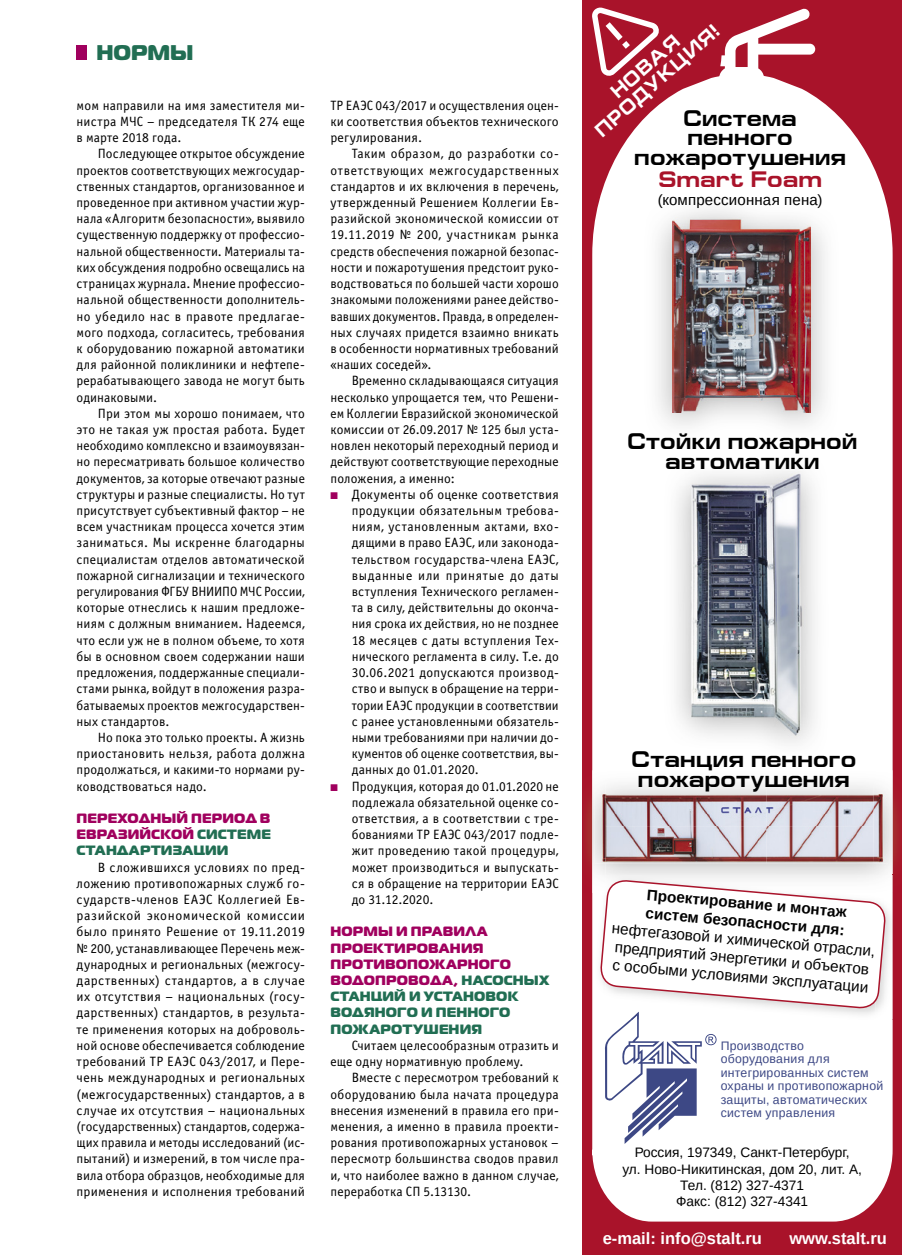
<style>
.page{position:relative;width:902px;height:1255px;background:#fff}
.page>*{position:absolute;margin:0;border:0;box-sizing:border-box;transform-origin:0 0}
.t1{font:700 22.5px/19.5px "Europe Ext";letter-spacing:.01em;color:#000;text-align:center;scale:.9 1}
.t2{font:700 22.5px "Europe Ext";color:#a9132a;scale:.9 1}
.t3{font:21.3px "Magistral Black C";letter-spacing:-.005em;color:#216e53}
.t4{font:700 19.5px/18.6px "Europe Ext";color:#fff;text-align:center;scale:.9 1}
.t5{font:700 16.5px "Arimo";color:#fff}
.t6{font:15.3px/18.3px "Arimo";color:#000}
.t7{font:700 15.3px/18.3px "Arimo";color:#000}
.t8{font:15px "Arimo";letter-spacing:.01em;color:#000}
.t9{font:13.65px/16.4px "Arimo";color:#000;text-align:center}
.t10{font:13.5px/16.2px "Officina Sans C";letter-spacing:.01em;color:#000;text-align:justify}
.t11{font:13.5px/16.2px "Magistral Black C";letter-spacing:.01em;color:#a0005e;text-align:justify}
.t12{font:12.3px/13.5px "Arimo";letter-spacing:.02em;color:#3d4885}
.s1{color:#216e53}
.s2{color:#a0005e}
</style>
<div class="page">
<div style="left:77px;top:45px;width:10px;height:15px;background:#a0005e"></div>
<div style="left:583px;top:0;width:318px;height:1254px;background:#a9132a"></div>
<svg style="left:592px;top:76px;width:300px;height:1145px;fill:#fff"></svg>
<div style="left:605px;top:86px;width:277px;height:1129px;background:#fff"></div>
<img style="left:662px;top:452px;width:166px;height:311px">
<img style="left:677px;top:466px;width:130px;height:272px">
<img style="left:644px;top:194px;width:194px;height:249px">
<img style="left:672px;top:217px;width:138px;height:195px">
<img style="left:584px;top:770px;width:316px;height:104px">
<img style="left:592px;top:770px;width:300px;height:123px">
<img style="left:605px;top:770px;width:270px;height:104px">
<img style="left:594px;top:788px;width:293px;height:75px">
<svg style="left:719px;top:8px;width:96px;height:69px"></svg>
<svg style="left:592px;top:7px;width:67px;height:70px"></svg>
<img style="left:595px;top:874px;width:298px;height:145px">
<svg style="left:599px;top:879px;width:287px;height:264px;background:#f3f1f4"></svg>
<h2 class="t3" style="left:96px;top:38px;width:99px">НОРМЫ</h2>
<p class="t10" style="left:77px;top:97px;width:230px">мом направили на имя заместителя ми&shy;нистра МЧС – председателя ТК 274 еще в марте 2018 года.</p>
<p class="t10" style="left:76px;top:146px;width:230px;text-indent:21px">Последующее открытое обсуждение проектов соответствующих межгосудар&shy;ственных стандартов, организованное и проведенное при активном участии жур&shy;нала «Алгоритм безопасности», выявило существенную поддержку от профессио&shy;нальной общественности. Материалы та&shy;ких обсуждения подробно освещались на страницах журнала. Мнение профессио&shy;нальной общественности дополнитель&shy;но убедило нас в правоте предлагае&shy;мого подхода, согласитесь, требования к оборудованию пожарной автоматики для районной поликлиники и нефтепе&shy;рерабатывающего завода не могут быть одинаковыми.</p>
<p class="t10" style="left:76px;top:405px;width:230px;text-indent:21px">При этом мы хорошо понимаем, что это не такая уж простая работа. Будет необходимо комплексно и взаимоувязан&shy;но пересматривать большое количество документов, за которые отвечают разные структуры и разные специалисты. Но тут присутствует субъективный фактор – не всем участникам процесса хочется этим заниматься. Мы искренне благодарны специалистам отделов автоматической пожарной сигнализации и технического регулирования ФГБУ ВНИИПО МЧС России, которые отнеслись к нашим предложе&shy;ниям с должным вниманием. Надеемся, что если уж не в полном объеме, то хотя бы в основном своем содержании наши предложения, поддержанные специали&shy;стами рынка, войдут в положения разра&shy;батываемых проектов межгосударствен&shy;ных стандартов.</p>
<p class="t10" style="left:77px;top:729px;width:230px;text-indent:21px">Но пока это только проекты. А жизнь приостановить нельзя, работа должна продолжаться, и какими-то нормами ру&shy;ководствоваться надо.</p>
<p class="t11" style="left:77px;top:809px;width:195px">ПЕРЕХОДНЫЙ ПЕРИОД В ЕВРАЗИЙСКОЙ <span class="s1">СИСТЕМЕ СТАНДАРТИЗАЦИИ</span></p>
<p class="t10" style="left:77px;top:859px;width:230px;text-indent:21px">В сложившихся условиях по пред&shy;ложению противопожарных служб го&shy;сударств-членов ЕАЭС Коллегией Ев&shy;разийской экономической комиссии было принято Решение от 19.11.2019 № 200, устанавливающее Перечень меж&shy;дународных и региональных (межгосу&shy;дарственных) стандартов, а в случае их отсутствия – национальных (госу&shy;дарственных) стандартов, в результа&shy;те применения которых на доброволь&shy;ной основе обеспечивается соблюдение требований ТР ЕАЭС 043/2017, и Пере&shy;чень международных и региональных (межгосударственных) стандартов, а в случае их отсутствия – национальных (государственных) стандартов, содержа&shy;щих правила и методы исследований (ис&shy;пытаний) и измерений, в том числе пра&shy;вила отбора образцов, необходимые для применения и исполнения требований</p>
<p class="t10" style="left:330px;top:97px;width:230px">ТР ЕАЭС 043/2017 и осуществления оцен&shy;ки соответствия объектов технического регулирования.</p>
<p class="t10" style="left:330px;top:146px;width:230px;text-indent:21px">Таким образом, до разработки со&shy;ответствующих межгосударственных стандартов и их включения в перечень, утвержденный Решением Коллегии Ев&shy;разийской экономической комиссии от 19.11.2019 № 200, участникам рынка средств обеспечения пожарной безопас&shy;ности и пожаротушения предстоит руко&shy;водствоваться по большей части хорошо знакомыми положениями ранее действо&shy;вавших документов. Правда, в определен&shy;ных случаях придется взаимно вникать в особенности нормативных требований «наших соседей».</p>
<p class="t10" style="left:330px;top:373px;width:230px;text-indent:21px">Временно складывающаяся ситуация несколько упрощается тем, что Решени&shy;ем Коллегии Евразийской экономической комиссии от 26.09.2017 № 125 был уста&shy;новлен некоторый переходный период и действуют соответствующие переходные положения, а именно:</p>
<p class="t10" style="left:351px;top:486px;width:208px;text-indent:-21px"><span class="s2">■</span> Документы об оценке соответствия продукции обязательным требова&shy;ниям, установленным актами, вхо&shy;дящими в право ЕАЭС, или законода&shy;тельством государства-члена ЕАЭС, выданные или принятые до даты вступления Технического регламен&shy;та в силу, действительны до оконча&shy;ния срока их действия, но не позднее 18 месяцев с даты вступления Тех&shy;нического регламента в силу. Т.е. до 30.06.2021 допускаются производ&shy;ство и выпуск в обращение на терри&shy;тории ЕАЭС продукции в соответствии с ранее установленными обязатель&shy;ными требованиями при наличии до&shy;кументов об оценке соответствия, вы&shy;данных до 01.01.2020.</p>
<p class="t10" style="left:351px;top:778px;width:209px;text-indent:-21px"><span class="s2">■</span> Продукция, которая до 01.01.2020 не подлежала обязательной оценке со&shy;ответствия, а в соответствии с тре&shy;бованиями ТР ЕАЭС 043/2017 подле&shy;жит проведению такой процедуры, может производиться и выпускать&shy;ся в обращение на территории ЕАЭС до 31.12.2020.</p>
<p class="t11" style="left:330px;top:922px;width:220px;text-align:left">НОРМЫ И ПРАВИЛА<br>ПРОЕКТИРОВАНИЯ<br>ПРОТИВОПОЖАРНОГО<br>ВОДОПРОВОДА, <span class="s1">НАСОСНЫХ<br>СТАНЦИЙ И УСТАНОВОК<br>ВОДЯНОГО И ПЕННОГО<br>ПОЖАРОТУШЕНИЯ</span></p>
<p class="t10" style="left:330px;top:1037px;width:230px;text-indent:21px">Считаем целесообразным отразить и еще одну нормативную проблему.</p>
<p class="t10" style="left:330px;top:1069px;width:230px;text-indent:21px">Вместе с пересмотром требований к оборудованию была начата процедура внесения изменений в правила его при&shy;менения, а именно в правила проекти&shy;рования противопожарных установок – пересмотр большинства сводов правил и, что наиболее важно в данном случае, переработка СП 5.13130.</p>
<h3 class="t4" style="left:580px;top:113px;width:177px;rotate:-42deg">НОВАЯ<br>ПРОДУКЦИЯ!</h3>
<h1 class="t1" style="left:634px;top:108px;width:237px">Система пенного пожаротушения</h1>
<h1 class="t2" style="left:658px;top:167px;width:183px">Smart Foam</h1>
<p class="t8" style="left:658px;top:191px;width:166px">(компрессионная пена)</p>
<h1 class="t1" style="left:627px;top:432px;width:257px">Стойки пожарной автоматики</h1>
<h1 class="t1" style="left:631px;top:749px;width:251px;text-align:left">Станция пенного пожаротушения</h1>
<p class="t7" style="left:647px;top:885px;width:202px;rotate:5deg">Проектирование и монтаж систем безопасности для:</p>
<p class="t6" style="left:612px;top:919px;width:266px;rotate:5deg">нефтегазовой и химической отрасли, предприятий энергетики и объектов с особыми условиями эксплуатации</p>
<p class="t12" style="left:720px;top:1038px;width:164px">Производство оборудования для интегрированных систем охраны и противопожарной защиты, автоматических систем управления</p>
<p class="t9" style="left:622px;top:1144px;width:241px">Россия, 197349, Санкт-Петербург,<br>ул. Ново-Никитинская, дом 20, лит. А,<br>Тел. (812) 327-4371<br>Факс: (812) 327-4341</p>
<p class="t5" style="left:602px;top:1226px;width:161px">e-mail: info@stalt.ru</p>
<p class="t5" style="left:789px;top:1226px;width:99px">www.stalt.ru</p>
</div>
